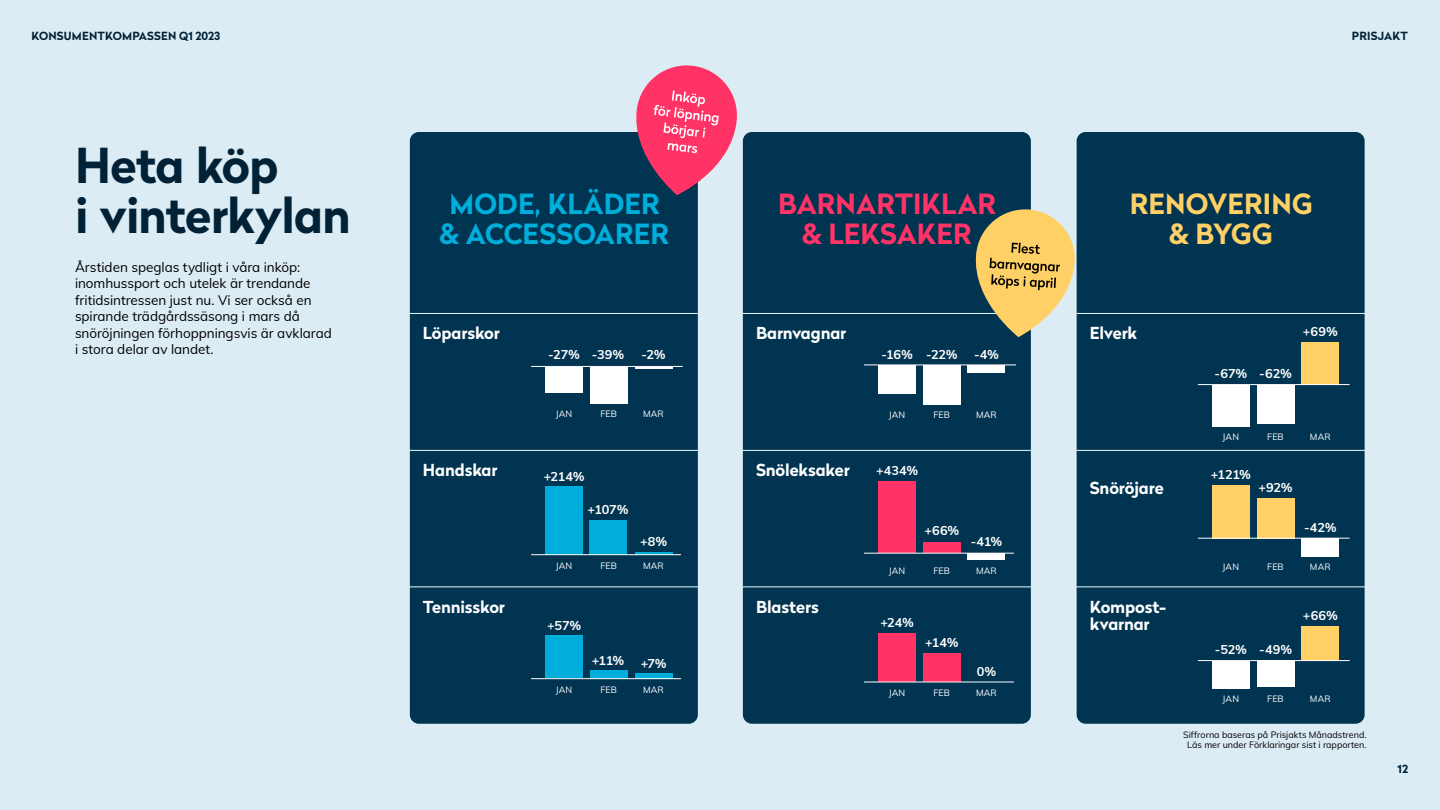
<style>
.page{position:relative;width:1440px;height:810px;background:#dcecf4}
.page>*{position:absolute;margin:0;border:0;box-sizing:border-box;transform-origin:0 0}
.t1{font:700 48px/50.2px "Radikal";letter-spacing:-.02em;color:#012236}
.t2{font:700 27.75px/30px "Radikal";letter-spacing:.01em;color:#00addb;text-align:center}
.t3{font:700 27.75px/30px "Radikal";letter-spacing:.005em;color:#f36;text-align:center}
.t4{font:700 27.75px/30px "Radikal";letter-spacing:.01em;color:#ffd065;text-align:center}
.t5{font:700 16.5px/16.5px "Radikal";letter-spacing:-.01em;color:#fff}
.t6{font:13.5px/16.5px "Mulish";letter-spacing:-.005em;color:#000}
.t7{font:12.75px "Mulish";letter-spacing:-.005em;color:#fff}
.t8{font:700 11.25px "Radikal";letter-spacing:.02em;color:#012236}
.t9{font:9px "Mulish";letter-spacing:.01em;color:#fff}
.t10{font:9px/10.5px "Mulish";color:#000;text-align:center}
</style>
<div class="page">
<div style="left:1077px;top:132px;width:288px;height:592px;background:#003451;border-radius:9px"></div>
<hr style="left:1076px;top:450px;width:289px;height:1px;background:#e6f7fb">
<hr style="left:1076px;top:313px;width:289px;height:1px;background:#e6f7fb">
<hr style="left:1076px;top:586px;width:289px;height:1px;background:#e6f7fb">
<div style="left:1302px;top:342px;width:37px;height:43px;background:#ffd065"></div>
<div style="left:1257px;top:385px;width:37px;height:38px;background:#fff"></div>
<div style="left:1212px;top:385px;width:37px;height:41px;background:#fff"></div>
<hr style="left:1198px;top:384px;width:152px;height:1px;background:#fff">
<div style="left:1302px;top:626px;width:37px;height:35px;background:#ffd065"></div>
<div style="left:1257px;top:661px;width:37px;height:26px;background:#fff"></div>
<div style="left:1212px;top:661px;width:37px;height:28px;background:#fff"></div>
<hr style="left:1198px;top:660px;width:152px;height:1px;background:#fff">
<div style="left:1257px;top:498px;width:37px;height:40px;background:#ffd065"></div>
<div style="left:1212px;top:485px;width:37px;height:53px;background:#ffd065"></div>
<div style="left:1302px;top:539px;width:37px;height:18px;background:#fff"></div>
<hr style="left:1198px;top:538px;width:152px;height:1px;background:#fff">
<div style="left:743px;top:132px;width:288px;height:592px;background:#003451;border-radius:9px"></div>
<hr style="left:742px;top:450px;width:289px;height:1px;background:#e6f7fb">
<hr style="left:742px;top:313px;width:289px;height:1px;background:#e6f7fb">
<hr style="left:742px;top:586px;width:289px;height:1px;background:#e6f7fb">
<div style="left:878px;top:365px;width:38px;height:29px;background:#fff"></div>
<div style="left:923px;top:365px;width:37px;height:39px;background:#fff"></div>
<div style="left:968px;top:365px;width:37px;height:7px;background:#fff"></div>
<hr style="left:864px;top:365px;width:152px;height:1px;background:#fff">
<div style="left:923px;top:542px;width:37px;height:11px;background:#f36"></div>
<div style="left:878px;top:481px;width:38px;height:72px;background:#f36"></div>
<div style="left:968px;top:554px;width:37px;height:6px;background:#fff"></div>
<hr style="left:864px;top:553px;width:150px;height:1px;background:#fff">
<div style="left:923px;top:653px;width:37px;height:29px;background:#f36"></div>
<div style="left:878px;top:633px;width:38px;height:49px;background:#f36"></div>
<hr style="left:864px;top:682px;width:150px;height:1px;background:#fff">
<div style="left:410px;top:132px;width:288px;height:592px;background:#003451;border-radius:9px"></div>
<hr style="left:409px;top:450px;width:289px;height:1px;background:#e6f7fb">
<hr style="left:409px;top:313px;width:289px;height:1px;background:#e6f7fb">
<hr style="left:409px;top:586px;width:289px;height:1px;background:#e6f7fb">
<div style="left:545px;top:367px;width:38px;height:25px;background:#fff"></div>
<hr style="left:635px;top:367px;width:37px;height:2px;background:#fff">
<div style="left:590px;top:367px;width:37px;height:37px;background:#fff"></div>
<hr style="left:531px;top:366px;width:152px;height:1px;background:#fff">
<hr style="left:635px;top:552px;width:37px;height:3px;background:#00addb">
<div style="left:589px;top:521px;width:38px;height:34px;background:#00addb"></div>
<div style="left:545px;top:487px;width:38px;height:68px;background:#00addb"></div>
<hr style="left:531px;top:554px;width:150px;height:1px;background:#fff">
<div style="left:545px;top:636px;width:38px;height:42px;background:#00addb"></div>
<div style="left:590px;top:671px;width:37px;height:8px;background:#00addb"></div>
<div style="left:635px;top:674px;width:37px;height:5px;background:#00addb"></div>
<hr style="left:531px;top:678px;width:150px;height:1px;background:#fff">
<svg style="left:636px;top:65px;width:101px;height:130px"></svg>
<svg style="left:975px;top:207px;width:102px;height:130px"></svg>
<p class="t8" style="left:31px;top:28px;width:190px">KONSUMENTKOMPASSEN Q1 2023</p>
<p class="t8" style="left:1352px;top:28px;width:58px">PRISJAKT</p>
<h1 class="t1" style="left:75px;top:139px;width:277px">Heta köp<br>i vinterkylan</h1>
<p class="t6" style="left:75px;top:258px;width:258px">Årstiden speglas tydligt i våra inköp: inomhussport och utelek är trendande fritidsintressen just nu. Vi ser också en spirande trädgårdssäsong i mars då snöröjningen förhoppningsvis är avklarad i stora delar av landet.</p>
<h2 class="t2" style="left:439px;top:188px;width:231px">MODE, KLÄDER &amp; ACCESSOARER</h2>
<p class="t5" style="left:423px;top:325px;width:78px">Löparskor</p>
<p class="t5" style="left:423px;top:461px;width:76px">Handskar</p>
<p class="t5" style="left:423px;top:599px;width:84px">Tennisskor</p>
<p class="t7" style="left:548px;top:345px;width:77px">-27% -39%</p>
<p class="t7" style="left:642px;top:345px;width:25px">-2%</p>
<p class="t9" style="left:556px;top:407px;width:18px">JAN</p>
<p class="t9" style="left:600px;top:407px;width:18px">FEB</p>
<p class="t9" style="left:643px;top:407px;width:22px">MAR</p>
<p class="t7" style="left:544px;top:467px;width:42px">+214%</p>
<p class="t7" style="left:588px;top:501px;width:42px">+107%</p>
<p class="t7" style="left:640px;top:532px;width:28px">+8%</p>
<p class="t9" style="left:556px;top:559px;width:18px">JAN</p>
<p class="t9" style="left:600px;top:559px;width:18px">FEB</p>
<p class="t9" style="left:643px;top:559px;width:22px">MAR</p>
<p class="t7" style="left:547px;top:616px;width:35px">+57%</p>
<p class="t7" style="left:592px;top:651px;width:34px">+11%</p>
<p class="t7" style="left:641px;top:654px;width:27px">+7%</p>
<p class="t9" style="left:556px;top:683px;width:18px">JAN</p>
<p class="t9" style="left:600px;top:683px;width:18px">FEB</p>
<p class="t9" style="left:643px;top:683px;width:22px">MAR</p>
<h2 class="t3" style="left:778px;top:188px;width:219px">BARNARTIKLAR &amp; LEKSAKER</h2>
<p class="t5" style="left:756px;top:325px;width:92px">Barnvagnar</p>
<p class="t5" style="left:756px;top:461px;width:95px">Snöleksaker</p>
<p class="t5" style="left:756px;top:599px;width:64px">Blasters</p>
<p class="t7" style="left:881px;top:345px;width:77px">-16% -22%</p>
<p class="t7" style="left:974px;top:345px;width:26px">-4%</p>
<p class="t9" style="left:889px;top:408px;width:18px">JAN</p>
<p class="t9" style="left:934px;top:408px;width:18px">FEB</p>
<p class="t9" style="left:976px;top:408px;width:22px">MAR</p>
<p class="t7" style="left:876px;top:462px;width:43px">+434%</p>
<p class="t7" style="left:924px;top:521px;width:36px">+66%</p>
<p class="t7" style="left:971px;top:533px;width:33px">-41%</p>
<p class="t9" style="left:889px;top:564px;width:18px">JAN</p>
<p class="t9" style="left:934px;top:564px;width:18px">FEB</p>
<p class="t9" style="left:976px;top:564px;width:22px">MAR</p>
<p class="t7" style="left:880px;top:613px;width:35px">+24%</p>
<p class="t7" style="left:925px;top:633px;width:35px">+14%</p>
<p class="t7" style="left:977px;top:662px;width:21px">0%</p>
<p class="t9" style="left:889px;top:686px;width:18px">JAN</p>
<p class="t9" style="left:934px;top:686px;width:18px">FEB</p>
<p class="t9" style="left:976px;top:686px;width:22px">MAR</p>
<h2 class="t4" style="left:1130px;top:188px;width:185px">RENOVERING &amp; BYGG</h2>
<p class="t5" style="left:1090px;top:325px;width:49px">Elverk</p>
<p class="t7" style="left:1303px;top:323px;width:36px">+69%</p>
<p class="t7" style="left:1214px;top:364px;width:79px">-67% -62%</p>
<p class="t5" style="left:1090px;top:479px;width:75px">Snöröjare</p>
<p class="t5" style="left:1090px;top:599px;width:78px">Kompost&shy;kvarnar</p>
<p class="t9" style="left:1223px;top:430px;width:18px">JAN</p>
<p class="t9" style="left:1267px;top:430px;width:18px">FEB</p>
<p class="t9" style="left:1310px;top:430px;width:22px">MAR</p>
<p class="t7" style="left:1211px;top:465px;width:41px">+121%</p>
<p class="t7" style="left:1259px;top:478px;width:35px">+92%</p>
<p class="t7" style="left:1304px;top:518px;width:34px">-42%</p>
<p class="t9" style="left:1223px;top:561px;width:18px">JAN</p>
<p class="t9" style="left:1267px;top:561px;width:18px">FEB</p>
<p class="t9" style="left:1310px;top:561px;width:22px">MAR</p>
<p class="t7" style="left:1215px;top:641px;width:79px">-52% -49%</p>
<p class="t7" style="left:1303px;top:606px;width:36px">+66%</p>
<p class="t9" style="left:1223px;top:693px;width:18px">JAN</p>
<p class="t9" style="left:1267px;top:693px;width:18px">FEB</p>
<p class="t9" style="left:1310px;top:693px;width:22px">MAR</p>
<p class="t10" style="left:1183px;top:729px;width:185px">Siffrorna baseras på Prisjakts Månadstrend.<br>Läs mer under Förklaringar sist i rapporten.</p>
<p class="t8" style="left:1398px;top:761px;width:12px">12</p>
</div>
